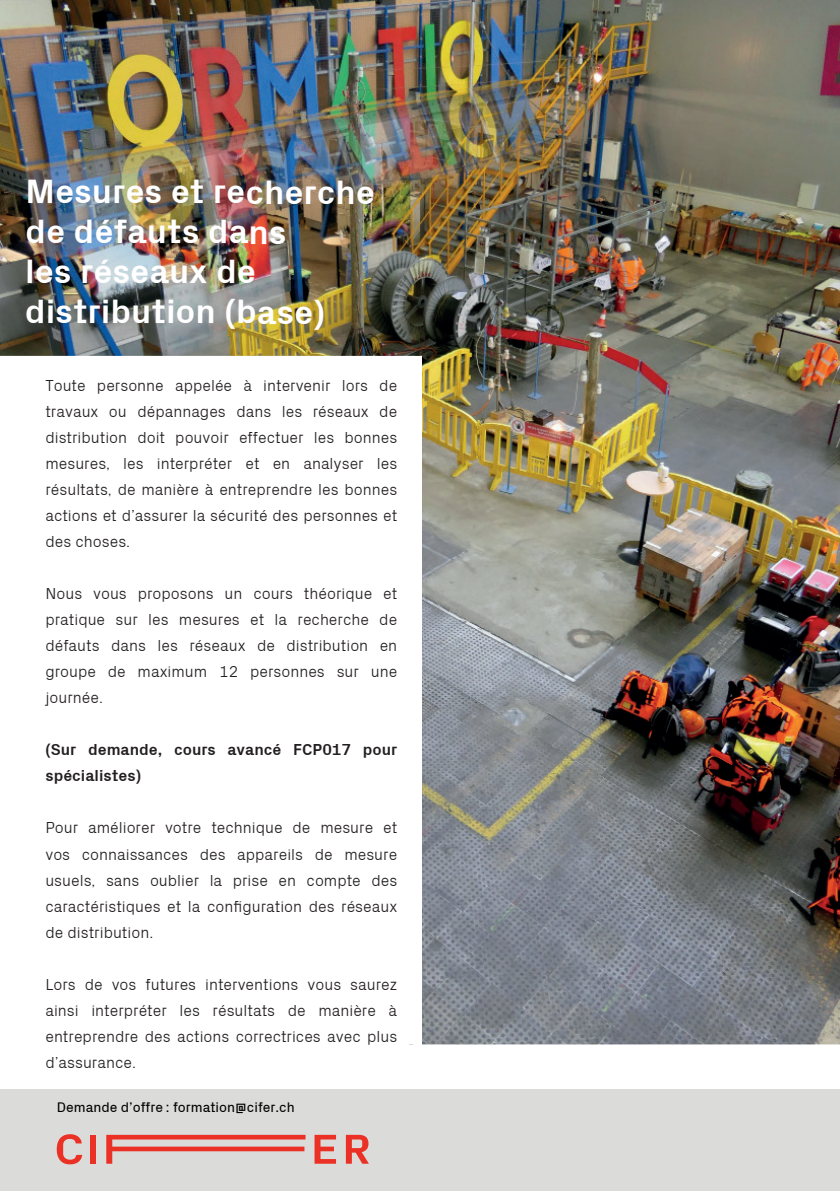
<style>
.page{position:relative;width:840px;height:1191px;background:#fff}
.page>*{position:absolute;margin:0;border:0;box-sizing:border-box;transform-origin:0 0}
.t1{font:700 34px/40px "Px Grotesk";letter-spacing:-.005em;color:#fff}
.t2{font:300 16px/26px "Px Grotesk";color:#231f20;text-align:justify}
.t3{font:700 16px/26px "Px Grotesk";color:#231f20}
.t4{font:14px "Px Grotesk";color:#000}
</style>
<div class="page">
<img style="left:0;top:0;width:839px;height:1044px">
<div style="left:0;top:1089px;width:839px;height:102px;background:#dbdcda"></div>
<svg style="left:57px;top:1134px;width:25px;height:30px"></svg>
<div style="left:90px;top:1134px;width:6px;height:29px;background:#eb3125"></div>
<svg style="left:106px;top:1134px;width:199px;height:29px"></svg>
<svg style="left:314px;top:1134px;width:22px;height:29px"></svg>
<svg style="left:346px;top:1134px;width:23px;height:29px"></svg>
<h1 class="t1" style="left:25px;top:171px;width:351px">Mesures et recherche de défauts dans<br>les réseaux de distribution (base)</h1>
<p class="t2" style="left:45px;top:372px;width:353px">Toute personne appelée à intervenir lors de travaux ou dépannages dans les réseaux de distribution doit pouvoir effectuer les bonnes mesures, les interpréter et en analyser les résultats, de manière à entreprendre les bonnes actions et d’assurer la sécurité des personnes et des choses.</p>
<p class="t2" style="left:45px;top:580px;width:353px">Nous vous proposons un cours théorique et pratique sur les mesures et la recherche de défauts dans les réseaux de distribution en groupe de maximum 12 personnes sur une journée.</p>
<p class="t3" style="left:45px;top:736px;width:353px">(Sur demande, cours avancé FCP017 pour spécialistes)</p>
<p class="t2" style="left:45px;top:814px;width:353px">Pour améliorer votre technique de mesure et vos connaissances des appareils de mesure usuels, sans oublier la prise en compte des caractéristiques et la configuration des réseaux de distribution.</p>
<p class="t2" style="left:45px;top:970px;width:353px">Lors de vos futures interventions vous saurez ainsi interpréter les résultats de manière à entreprendre des actions correctrices avec plus d’assurance.</p>
<p class="t4" style="left:57px;top:1098px;width:239px">Demande d’offre : formation@cifer.ch</p>
</div>
